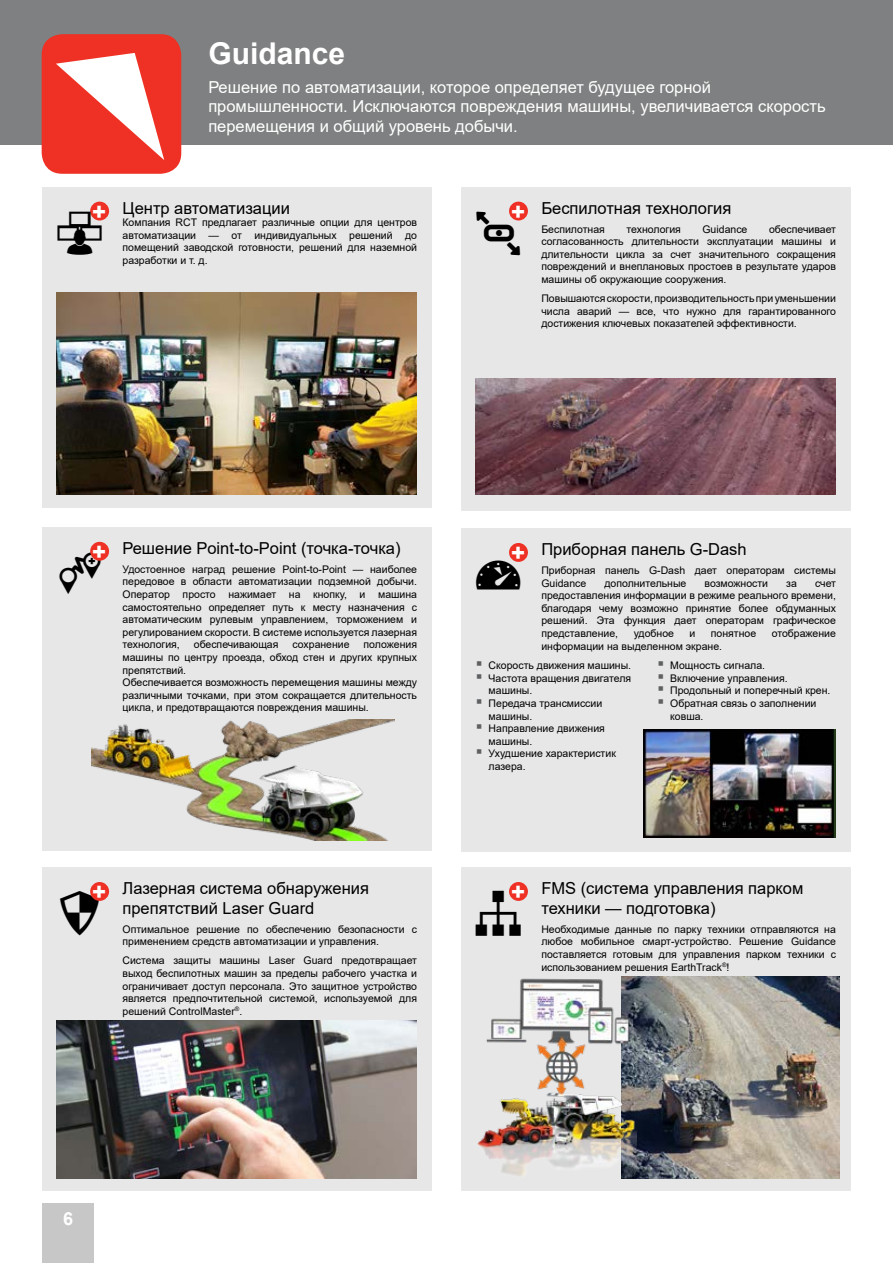
<style>
.page{position:relative;width:893px;height:1263px;background:#fff}
.page>*{position:absolute;margin:0;border:0;box-sizing:border-box;transform-origin:0 0}
.t1{font:700 30px "Arial";color:#fff}
.t2{font:700 18px "Arial";color:#fff}
.t3{font:16.5px/19.8px "Arial";color:#000}
.t4{font:16.5px/19.8px "Arial";color:#fff}
.t5{font:10.5px/12.6px "Arial";color:#000;text-align:justify}
</style>
<div class="page">
<div style="left:0;top:0;width:893px;height:144px;background:#7f8081"></div>
<div style="left:43px;top:187px;width:389px;height:321px;background:#e7e7e7"></div>
<div style="left:90px;top:202px;width:19px;height:18px;background:#ee3124;border-radius:50%"></div>
<div style="left:461px;top:187px;width:389px;height:323px;background:#e7e7e7"></div>
<div style="left:509px;top:202px;width:19px;height:18px;background:#ee3124;border-radius:50%"></div>
<div style="left:43px;top:527px;width:389px;height:323px;background:#e7e7e7"></div>
<div style="left:90px;top:542px;width:19px;height:19px;background:#ee3124;border-radius:50%"></div>
<div style="left:461px;top:528px;width:389px;height:324px;background:#e7e7e7"></div>
<div style="left:509px;top:543px;width:19px;height:19px;background:#ee3124;border-radius:50%"></div>
<div style="left:461px;top:867px;width:389px;height:324px;background:#e7e7e7"></div>
<div style="left:509px;top:882px;width:19px;height:19px;background:#ee3124;border-radius:50%"></div>
<div style="left:43px;top:867px;width:389px;height:324px;background:#e7e7e7"></div>
<div style="left:90px;top:882px;width:19px;height:19px;background:#ee3124;border-radius:50%"></div>
<div style="left:42px;top:34px;width:139px;height:140px;background:#ee3124;border-radius:21px"></div>
<img style="left:476px;top:378px;width:360px;height:116px">
<img style="left:91px;top:719px;width:303px;height:121px">
<img style="left:637px;top:977px;width:202px;height:201px">
<img style="left:57px;top:1021px;width:360px;height:157px">
<img style="left:477px;top:976px;width:160px;height:202px">
<img style="left:643px;top:729px;width:193px;height:108px">
<img style="left:57px;top:292px;width:360px;height:202px">
<div style="left:43px;top:1203px;width:51px;height:60px;background:#c7c7c8"></div>
<svg style="left:90px;top:205px;width:15px;height:16px"></svg>
<svg style="left:509px;top:205px;width:15px;height:16px"></svg>
<svg style="left:90px;top:545px;width:15px;height:16px"></svg>
<svg style="left:509px;top:547px;width:15px;height:15px"></svg>
<svg style="left:509px;top:886px;width:15px;height:15px"></svg>
<svg style="left:90px;top:886px;width:15px;height:15px"></svg>
<h1 class="t1" style="left:208px;top:33px;width:138px">Guidance</h1>
<h3 class="t4" style="left:208px;top:77px;width:619px">Решение по автоматизации, которое определяет будущее горной промышленности. Исключаются повреждения машины, увеличивается скорость перемещения и общий уровень добычи.</h3>
<h3 class="t3" style="left:123px;top:198px;width:169px">Центр автоматизации</h3>
<p class="t5" style="left:123px;top:216px;width:296px">Компания RCT предлагает различные опции для центров автоматизации — от индивидуальных решений до помещений заводской готовности, решений для наземной разработки и т. д.</p>
<h3 class="t3" style="left:541px;top:198px;width:191px">Беспилотная технология</h3>
<p class="t5" style="left:541px;top:223px;width:65px">Беспилотная</p>
<p class="t5" style="left:626px;top:223px;width:56px">технология</p>
<p class="t5" style="left:702px;top:223px;width:46px">Guidance</p>
<p class="t5" style="left:541px;top:223px;width:296px;text-indent:228px">обеспечивает согласованность длительности эксплуатации машины и длительности цикла за счет значительного сокращения повреждений и внеплановых простоев в результате ударов машины об окружающие сооружения.</p>
<p class="t5" style="left:541px;top:292px;width:296px">Повышаются скорости, производительность при уменьшении числа аварий — все, что нужно для гарантированного достижения ключевых показателей эффективности.</p>
<h3 class="t3" style="left:123px;top:538px;width:280px">Решение Point-to-Point (точка-точка)</h3>
<p class="t5" style="left:123px;top:563px;width:296px">Удостоенное наград решение Point-to-Point — наиболее передовое в области автоматизации подземной добычи.<br>Оператор просто нажимает на кнопку, и машина самостоятельно определяет путь к месту назначения с автоматическим рулевым управлением, торможением и регулированием скорости. В системе используется лазерная технология,</p>
<p class="t5" style="left:194px;top:638px;width:86px">обеспечивающая</p>
<p class="t5" style="left:292px;top:638px;width:59px">сохранение</p>
<p class="t5" style="left:123px;top:638px;width:296px;text-align:left;text-indent:241px">положения машины по центру проезда, обход стен и других крупных препятствий.<br>Обеспечивается возможность перемещения машины между различными точками, при этом сокращается длительность цикла, и предотвращаются повреждения машины.</p>
<h3 class="t3" style="left:123px;top:878px;width:248px">Лазерная система обнаружения препятствий Laser Guard</h3>
<p class="t5" style="left:123px;top:923px;width:296px">Оптимальное решение по обеспечению безопасности с применением средств автоматизации и управления.</p>
<p class="t5" style="left:123px;top:954px;width:296px">Система защиты машины Laser Guard предотвращает выход беспилотных машин за пределы рабочего участка и ограничивает доступ персонала. Это защитное устройство является предпочтительной системой, используемой для решений ControlMaster<sup>®</sup>.</p>
<h3 class="t3" style="left:541px;top:539px;width:207px">Приборная панель G-Dash</h3>
<p class="t5" style="left:541px;top:564px;width:296px">Приборная панель G-Dash дает операторам системы<br>Guidance</p>
<p class="t5" style="left:541px;top:576px;width:296px;text-indent:274px">счет предоставления информации в режиме реального времени, благодаря чему возможно принятие более обдуманных решений. Эта функция дает операторам графическое представление,</p>
<p class="t5" style="left:604px;top:576px;width:84px">дополнительные</p>
<p class="t5" style="left:705px;top:576px;width:65px">возможности</p>
<p class="t5" style="left:786px;top:576px;width:12px">за</p>
<p class="t5" style="left:634px;top:627px;width:42px">удобное</p>
<p class="t5" style="left:689px;top:627px;width:7px">и</p>
<p class="t5" style="left:711px;top:627px;width:47px">понятное</p>
<p class="t5" style="left:772px;top:627px;width:66px">отображение</p>
<p class="t5" style="left:489px;top:636px;width:235px;line-height:19.6px;text-indent:53px">информации на выделенном экране.<br>Скорость движения машины.</p>
<p class="t5" style="left:489px;top:672px;width:144px;text-align:left">Частота вращения двигателя машины.<br>Передача трансмиссии машины.<br>Направление движения машины.<br>Ухудшение характеристик лазера.</p>
<p class="t5" style="left:670px;top:659px;width:162px;text-align:left">Мощность сигнала.<br>Включение управления.<br>Продольный и поперечный крен.<br>Обратная связь о заполнении ковша.</p>
<h3 class="t3" style="left:541px;top:878px;width:264px">FMS (система управления парком техники — подготовка)</h3>
<p class="t5" style="left:541px;top:923px;width:296px">Необходимые данные по парку техники отправляются на любое мобильное смарт-устройство. Решение Guidance поставляется готовым для управления парком техники с использованием решения EarthTrack<sup>®</sup>!</p>
<h2 class="t2" style="left:63px;top:1206px;width:12px">6</h2>
</div>
